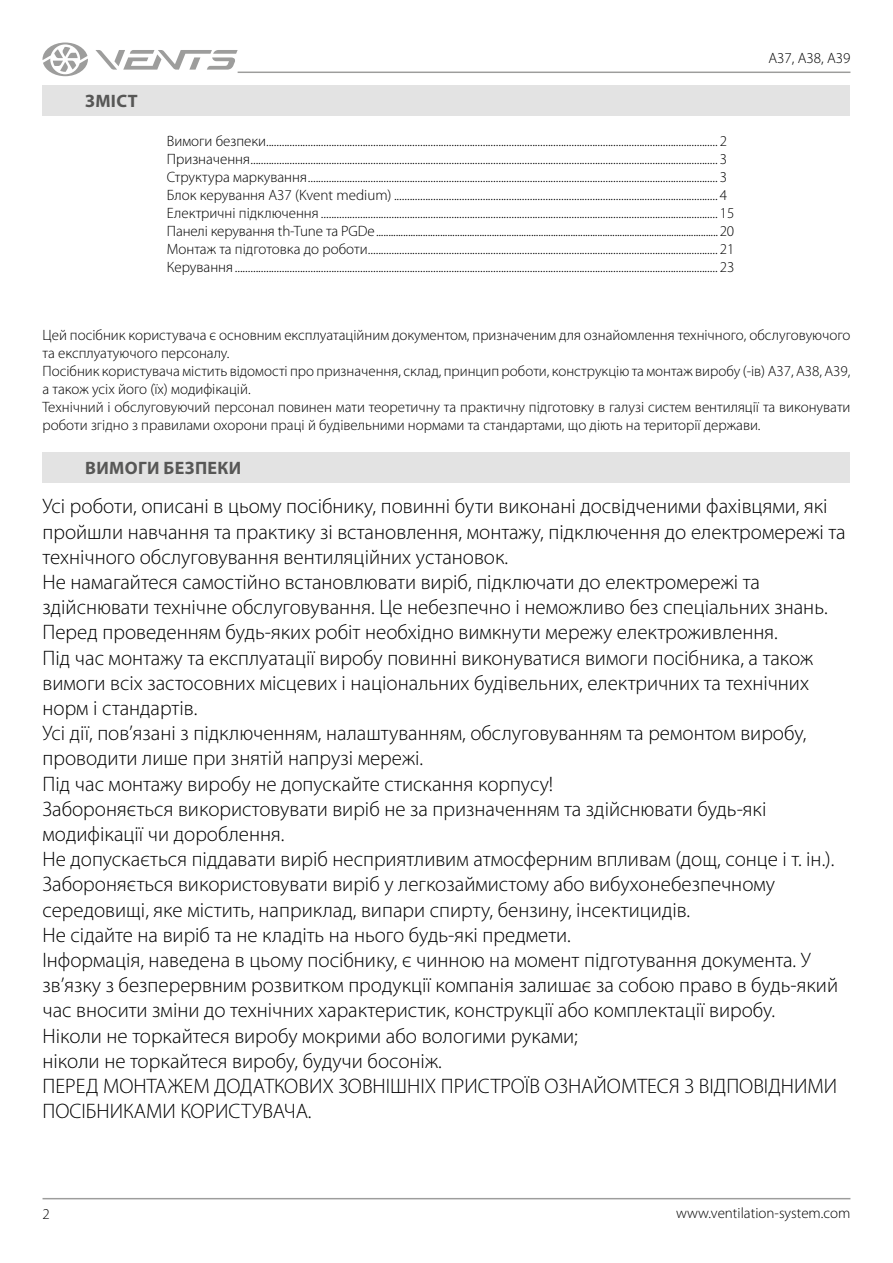
<style>
.page{position:relative;width:893px;height:1263px;background:#fff}
.page>*{position:absolute;margin:0;border:0;box-sizing:border-box;transform-origin:0 0}
.t1{font:300 21px/25.2px "Myriad Pro";color:#000}
.t2{font:700 18px "Myriad Pro";letter-spacing:.02em;color:#575756}
.t3{font:300 15px/18px "Myriad Pro";color:#000}
</style>
<div class="page">
<hr style="left:43px;top:1198px;width:807px;height:1px;background:#9d9d9c">
<hr style="left:238px;top:72px;width:612px;height:1px;background:#9d9d9c">
<svg style="left:95px;top:50px;width:143px;height:20px"></svg>
<svg style="left:43px;top:43px;width:45px;height:33px"></svg>
<div style="left:43px;top:85px;width:807px;height:31px;background:#e3e3e3"></div>
<div style="left:43px;top:452px;width:807px;height:31px;background:#e3e3e3"></div>
<p class="t2" style="left:85px;top:89px;width:54px">ЗМІСТ</p>
<p class="t3" style="left:167px;top:133px;width:569px">Вимоги безпеки............................................................................................................................................................................. 2<br>Призначення................................................................................................................................................................................... 3<br>Структура маркування............................................................................................................................................................. 3<br>Блок керування A37 (Kvent medium) ............................................................................................................................ 4<br>Електричні підключення ........................................................................................................................................................ 15<br>Панелі керування th-Tune та PGDe...........................................................................................................................................20<br>Монтаж та підготовка до роботи...................................................................................................................................... 21<br>Керування......................................................................................................................................................................................... 23</p>
<p class="t3" style="left:768px;top:49px;width:84px">A37, A38, A39</p>
<p class="t3" style="left:43px;top:326px;width:809px">Цей посібник користувача є основним експлуатаційним документом, призначеним для ознайомлення технічного, обслуговуючого та експлуатуючого персоналу.<br>Посібник користувача містить відомості про призначення, склад, принцип роботи, конструкцію та монтаж виробу (-ів) A37, A38, A39, а також усіх його (їх) модифікацій.<br>Технічний і обслуговуючий персонал повинен мати теоретичну та практичну підготовку в галузі систем вентиляції та виконувати роботи згідно з правилами охорони праці й будівельними нормами та стандартами, що діють на території держави.</p>
<p class="t2" style="left:85px;top:456px;width:158px">ВИМОГИ БЕЗПЕКИ</p>
<p class="t1" style="left:43px;top:494px;width:805px">Усі роботи, описані в цьому посібнику, повинні бути виконані досвідченими фахівцями, які пройшли навчання та практику зі встановлення, монтажу, підключення до електромережі та технічного обслуговування вентиляційних установок.<br>Не намагайтеся самостійно встановлювати виріб, підключати до електромережі та здійснювати технічне обслуговування. Це небезпечно і неможливо без спеціальних знань.<br>Перед проведенням будь-яких робіт необхідно вимкнути мережу електроживлення.<br>Під час монтажу та експлуатації виробу повинні виконуватися вимоги посібника, а також вимоги всіх застосовних місцевих і національних будівельних, електричних та технічних норм і стандартів.<br>Усі дії, пов’язані з підключенням, налаштуванням, обслуговуванням та ремонтом виробу, проводити лише при знятій напрузі мережі.<br>Під час монтажу виробу не допускайте стискання корпусу!<br>Забороняється використовувати виріб не за призначенням та здійснювати будь-які модифікації чи дороблення.<br>Не допускається піддавати виріб несприятливим атмосферним впливам (дощ, сонце і т. ін.).<br>Забороняється використовувати виріб у легкозаймистому або вибухонебезпечному середовищі, яке містить, наприклад, випари спирту, бензину, інсектицидів.<br>Не сідайте на виріб та не кладіть на нього будь-які предмети.<br>Інформація, наведена в цьому посібнику, є чинною на момент підготування документа. У зв’язку з безперервним розвитком продукції компанія залишає за собою право в будь-який час вносити зміни до технічних характеристик, конструкції або комплектації виробу.<br>Hіколи не торкайтеся виробу мокрими або вологими руками;<br>ніколи не торкайтеся виробу, будучи босоніж.<br>ПЕРЕД МОНТАЖЕМ ДОДАТКОВИХ ЗОВНІШНІХ ПРИСТРОЇВ ОЗНАЙОМТЕСЯ З ВІДПОВІДНИМИ ПОСІБНИКАМИ КОРИСТУВАЧА.</p>
<p class="t3" style="left:43px;top:1205px;width:9px">2</p>
<p class="t3" style="left:676px;top:1204px;width:176px">www.ventilation-system.com</p>
</div>
